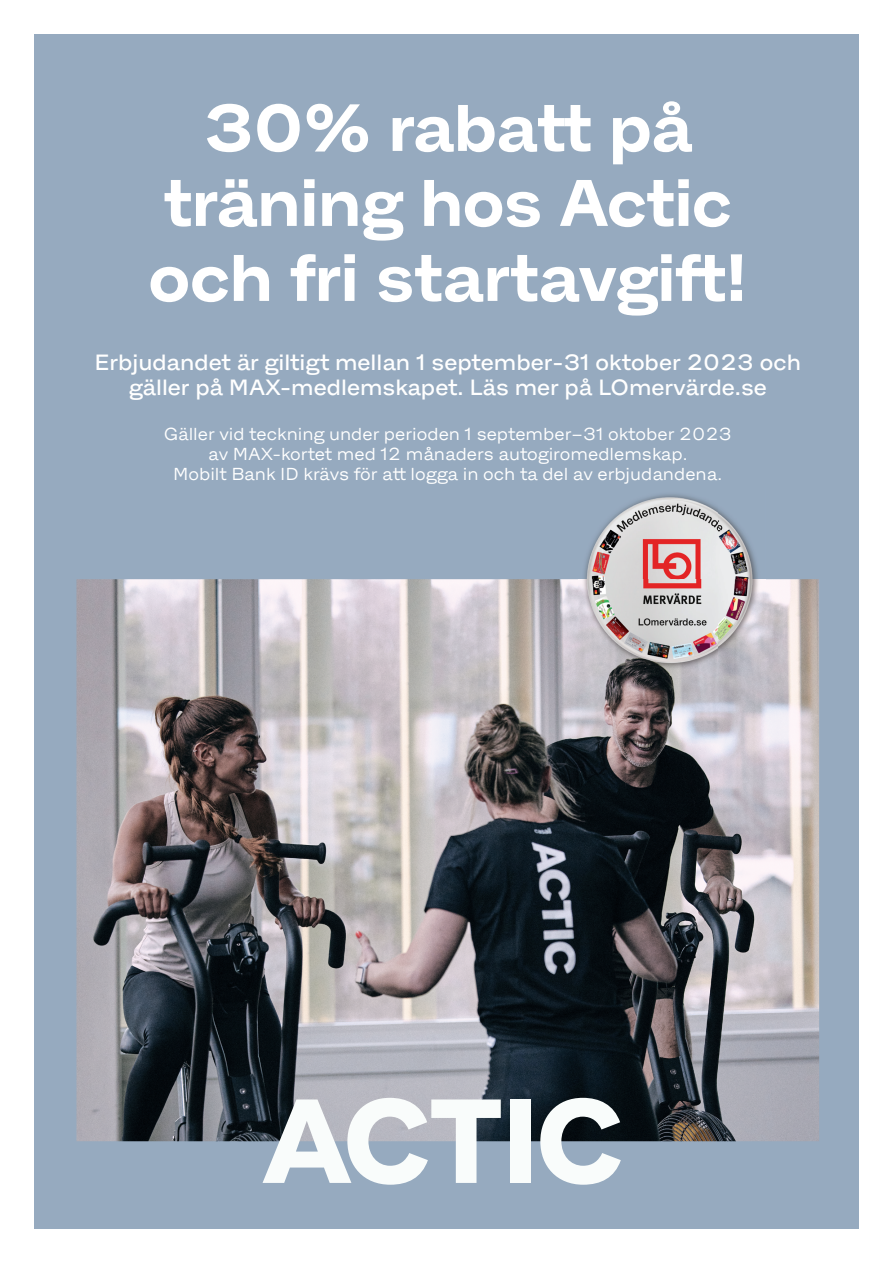
<style>
.page{position:relative;width:893px;height:1263px;background:#fff}
.page>*{position:absolute;margin:0;border:0;box-sizing:border-box;transform-origin:0 0}
.t1{font:700 62.55px/75px "Hansen Grotesque";color:#fff;text-align:center}
.t2{font:500 21px/25.2px "Hansen Grotesque";color:#fff;text-align:center}
.t3{font:16.5px/19.8px "Hansen Grotesque";color:#fff;text-align:center}
</style>
<div class="page">
<div style="left:34px;top:34px;width:825px;height:1195px;background:#96aabf"></div>
<img style="left:76px;top:579px;width:743px;height:562px">
<svg style="left:263px;top:1098px;width:238px;height:87px"></svg>
<div style="left:510px;top:1099px;width:21px;height:84px;background:#f9fcfb"></div>
<svg style="left:540px;top:1098px;width:81px;height:87px"></svg>
<img style="left:578px;top:494px;width:188px;height:182px">
<h1 class="t1" style="left:149px;top:90px;width:599px">30% rabatt på träning hos Actic och fri startavgift!</h1>
<p class="t2" style="left:95px;top:350px;width:708px">Erbjudandet är giltigt mellan 1 september-31 oktober 2023 och gäller på MAX-medlemskapet. Läs mer på LOmervärde.se</p>
<p class="t3" style="left:164px;top:424px;width:570px">Gäller vid teckning under perioden 1 september–31 oktober 2023 av MAX-kortet med 12 månaders autogiromedlemskap.<br>Mobilt Bank ID krävs för att logga in och ta del av erbjudandena.</p>
</div>
